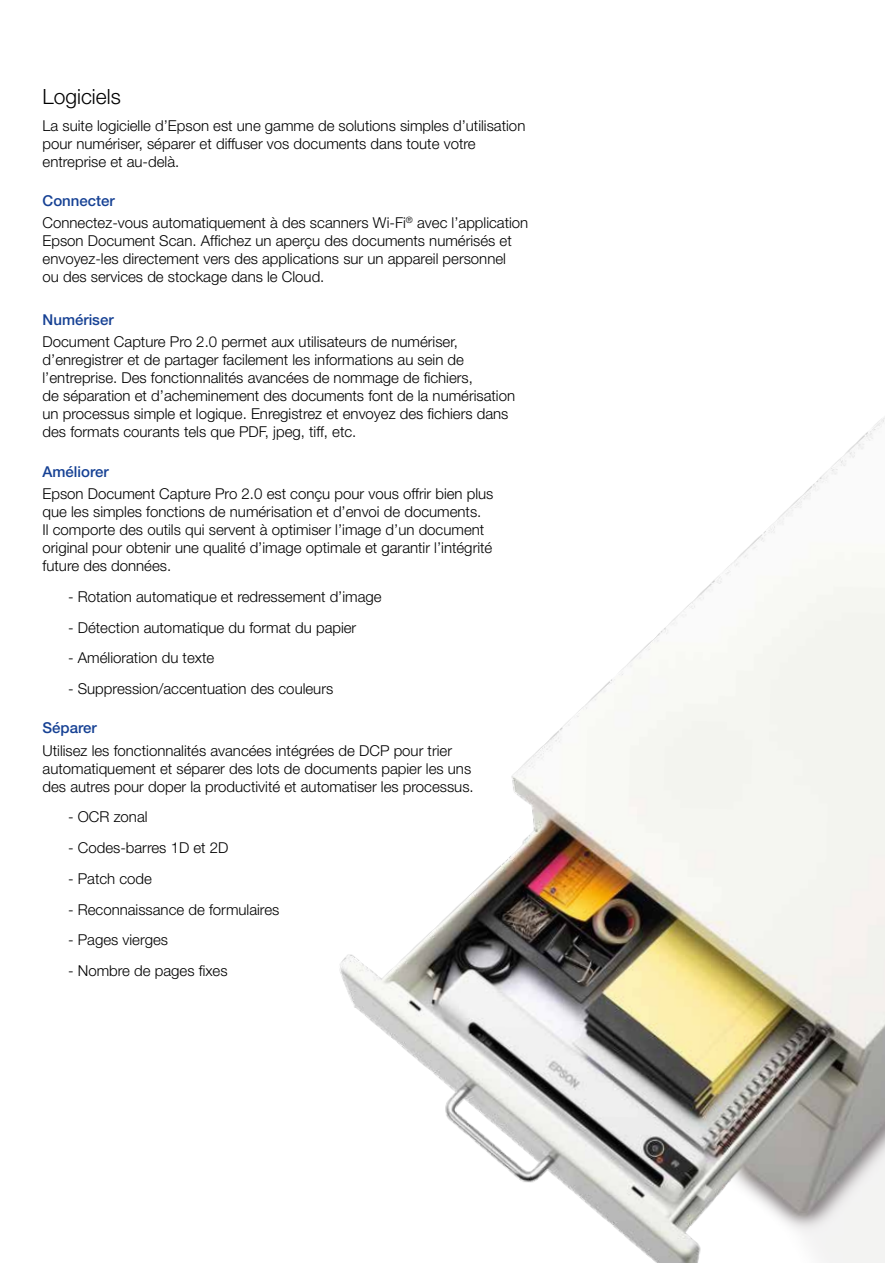
<style>
.page{position:relative;width:885px;height:1263px;background:#fff}
.page>*{position:absolute;margin:0;border:0;box-sizing:border-box;transform-origin:0 0}
.t1{font:300 21px "Helvetica Neue LT Pro";color:#000}
.t2{font:300 15px/18px "Helvetica Neue LT Pro";color:#000}
.t3{font:500 15px "Helvetica Neue LT Pro";color:#164194}
.s1{font-weight:500;color:#164194}
</style>
<div class="page">
<img style="left:339px;top:418px;width:545px;height:845px">
<h1 class="t1" style="left:43px;top:84px;width:80px">Logiciels</h1>
<p class="t2" style="left:43px;top:116px;width:484px">La suite logicielle d’Epson est une gamme de solutions simples d’utilisation pour numériser, séparer et diffuser vos documents dans toute votre entreprise et au-delà.</p>
<p class="t2" style="left:43px;top:189px;width:487px;line-height:22.2px"><span class="s1">Connecter<br></span>Connectez-vous automatiquement à des scanners Wi-Fi<sup>®</sup> avec l’application</p>
<p class="t2" style="left:43px;top:232px;width:470px">Epson Document Scan. Affichez un aperçu des documents numérisés et envoyez-les directement vers des applications sur un appareil personnel ou des services de stockage dans le Cloud.</p>
<p class="t3" style="left:43px;top:311px;width:73px">Numériser</p>
<p class="t2" style="left:43px;top:333px;width:474px">Document Capture Pro 2.0 permet aux utilisateurs de numériser, d’enregistrer et de partager facilement les informations au sein de l’entreprise. Des fonctionnalités avancées de nommage de fichiers,<br>de séparation et d’acheminement des documents font de la numérisation un processus simple et logique. Enregistrez et envoyez des fichiers dans des formats courants tels que PDF, jpeg, tiff, etc.</p>
<p class="t3" style="left:43px;top:462px;width:68px">Améliorer</p>
<p class="t2" style="left:43px;top:484px;width:452px">Epson Document Capture Pro 2.0 est conçu pour vous offrir bien plus que les simples fonctions de numérisation et d’envoi de documents.<br>Il comporte des outils qui servent à optimiser l’image d’un document original pour obtenir une qualité d’image optimale et garantir l’intégrité future des données.</p>
<p class="t2" style="left:68px;top:587px;width:315px">- Rotation automatique et redressement d’image</p>
<p class="t2" style="left:68px;top:618px;width:290px">- Détection automatique du format du papier</p>
<p class="t2" style="left:68px;top:649px;width:148px">- Amélioration du texte</p>
<p class="t2" style="left:68px;top:679px;width:267px">- Suppression/accentuation des couleurs</p>
<p class="t3" style="left:43px;top:719px;width:56px">Séparer</p>
<p class="t2" style="left:43px;top:741px;width:432px">Utilisez les fonctionnalités avancées intégrées de DCP pour trier automatiquement et séparer des lots de documents papier les uns des autres pour doper la productivité et automatiser les processus.</p>
<p class="t2" style="left:68px;top:808px;width:81px">- OCR zonal</p>
<p class="t2" style="left:68px;top:838px;width:162px">- Codes-barres 1D et 2D</p>
<p class="t2" style="left:68px;top:869px;width:85px">- Patch code</p>
<p class="t2" style="left:68px;top:900px;width:213px">- Reconnaissance de formulaires</p>
<p class="t2" style="left:68px;top:931px;width:102px">- Pages vierges</p>
<p class="t2" style="left:68px;top:961px;width:161px">- Nombre de pages fixes</p>
</div>
